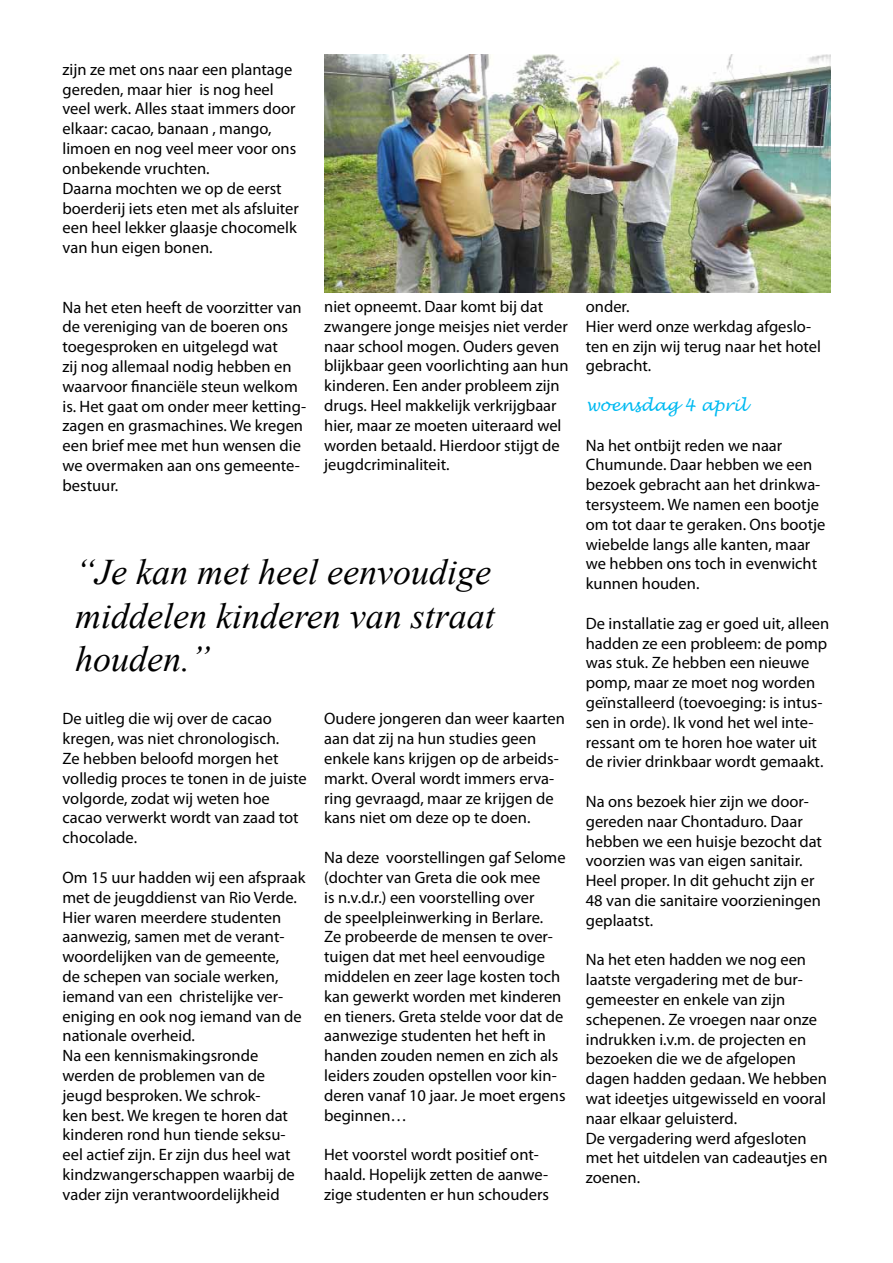
<style>
.page{position:relative;width:893px;height:1263px;background:#fff}
.page>*{position:absolute;margin:0;border:0;box-sizing:border-box;transform-origin:0 0}
.t1{font:italic 36px/43.2px "Times New Roman";color:#000;text-align:justify}
.t2{font:16.5px/19.8px "Myriad Pro";color:#000}
.t3{font:italic 16.5px "Lucida Handwriting";color:#00baf1}
</style>
<div class="page">
<img style="left:324px;top:54px;width:506px;height:238px">
<p class="t2" style="left:63px;top:59px;width:238px">zijn ze met ons naar een plantage gereden, maar hier is nog heel veel werk. Alles staat immers door elkaar: cacao, banaan , mango, limoen en nog veel meer voor ons onbekende vruchten.<br>Daarna mochten we op de eerst boerderij iets eten met als afsluiter een heel lekker glaasje chocomelk van hun eigen bonen.</p>
<p class="t2" style="left:63px;top:297px;width:245px">Na het eten heeft de voorzitter van de vereniging van de boeren ons toegesproken en uitgelegd wat<br>zij nog allemaal nodig hebben en waarvoor financiële steun welkom is. Het gaat om onder meer ketting&shy;zagen en grasmachines. We kregen een brief mee met hun wensen die we overmaken aan ons gemeente&shy;bestuur.</p>
<p class="t2" style="left:324px;top:296px;width:246px">niet opneemt. Daar komt bij dat zwangere jonge meisjes niet verder naar school mogen. Ouders geven blijkbaar geen voorlichting aan hun kinderen. Een ander probleem zijn drugs. Heel makkelijk verkrijgbaar hier, maar ze moeten uiteraard wel worden betaald. Hierdoor stijgt de jeugdcriminaliteit.</p>
<h1 class="t1" style="left:75px;top:550px;width:421px">“Je kan met heel eenvoudige middelen kinderen van straat houden.”</h1>
<p class="t2" style="left:63px;top:709px;width:246px">De uitleg die wij over de cacao kregen, was niet chronologisch.<br>Ze hebben beloofd morgen het volledig proces te tonen in de juiste volgorde, zodat wij weten hoe cacao verwerkt wordt van zaad tot chocolade.</p>
<p class="t2" style="left:63px;top:867px;width:244px">Om 15 uur hadden wij een afspraak met de jeugddienst van Rio Verde.<br>Hier waren meerdere studenten aanwezig, samen met de verant&shy;woordelijken van de gemeente,<br>de schepen van sociale werken, iemand van een christelijke ver&shy;eniging en ook nog iemand van de nationale overheid.<br>Na een kennismakingsronde werden de problemen van de jeugd besproken. We schrok-<br>ken best. We kregen te horen dat kinderen rond hun tiende seksu&shy;eel actief zijn. Er zijn dus heel wat kindzwangerschappen waarbij de vader zijn verantwoordelijkheid</p>
<p class="t2" style="left:324px;top:709px;width:242px">Oudere jongeren dan weer kaarten aan dat zij na hun studies geen enkele kans krijgen op de arbeids&shy;markt. Overal wordt immers erva&shy;ring gevraagd, maar ze krijgen de kans niet om deze op te doen.</p>
<p class="t2" style="left:324px;top:847px;width:243px">Na deze voorstellingen gaf Selome (dochter van Greta die ook mee<br>is n.v.d.r.) een voorstelling over<br>de speelpleinwerking in Berlare.<br>Ze probeerde de mensen te over&shy;tuigen dat met heel eenvoudige middelen en zeer lage kosten toch kan gewerkt worden met kinderen en tieners. Greta stelde voor dat de aanwezige studenten het heft in handen zouden nemen en zich als leiders zouden opstellen voor kin&shy;deren vanaf 10 jaar. Je moet ergens beginnen…</p>
<p class="t2" style="left:324px;top:1144px;width:226px">Het voorstel wordt positief ont&shy;haald. Hopelijk zetten de aanwe&shy;zige studenten er hun schouders</p>
<p class="t2" style="left:586px;top:296px;width:237px">onder.<br>Hier werd onze werkdag afgeslo&shy;ten en zijn wij terug naar het hotel gebracht.</p>
<p class="t3" style="left:586px;top:395px;width:163px">woensdag 4 april</p>
<p class="t2" style="left:586px;top:435px;width:241px">Na het ontbijt reden we naar<br>Chumunde. Daar hebben we een bezoek gebracht aan het drinkwa&shy;tersysteem. We namen een bootje om tot daar te geraken. Ons bootje wiebelde langs alle kanten, maar we hebben ons toch in evenwicht kunnen houden.</p>
<p class="t2" style="left:586px;top:613px;width:245px">De installatie zag er goed uit, alleen hadden ze een probleem: de pomp was stuk. Ze hebben een nieuwe pomp, maar ze moet nog worden geïnstalleerd (toevoeging: is intus&shy;sen in orde). Ik vond het wel inte&shy;ressant om te horen hoe water uit de rivier drinkbaar wordt gemaakt.</p>
<p class="t2" style="left:586px;top:791px;width:238px">Na ons bezoek hier zijn we door&shy;gereden naar Chontaduro. Daar hebben we een huisje bezocht dat voorzien was van eigen sanitair.<br>Heel proper. In dit gehucht zijn er<br>48 van die sanitaire voorzieningen geplaatst.</p>
<p class="t2" style="left:586px;top:950px;width:243px">Na het eten hadden we nog een laatste vergadering met de bur&shy;gemeester en enkele van zijn schepenen. Ze vroegen naar onze indrukken i.v.m. de projecten en bezoeken die we de afgelopen dagen hadden gedaan. We hebben wat ideetjes uitgewisseld en vooral naar elkaar geluisterd.<br>De vergadering werd afgesloten met het uitdelen van cadeautjes en zoenen.</p>
</div>
